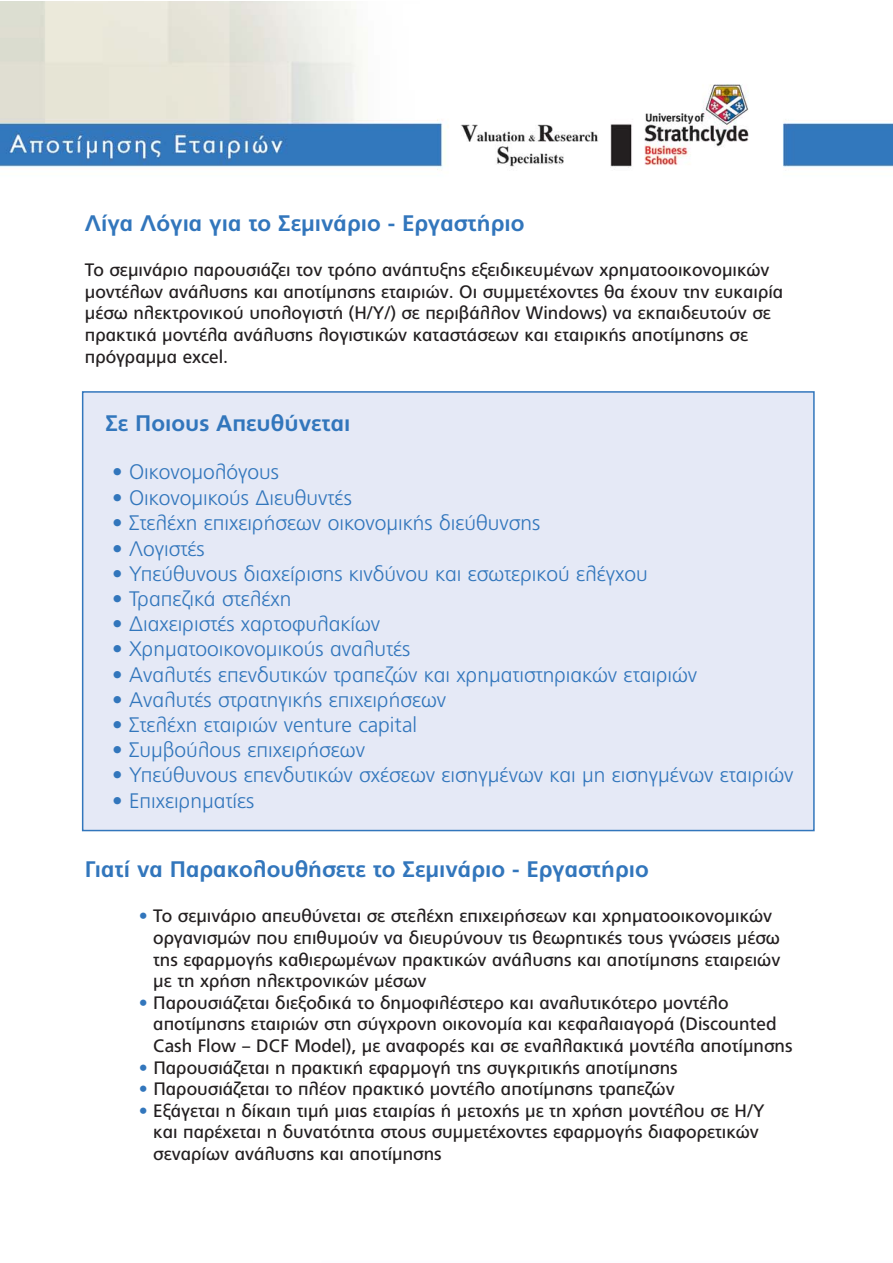
<style>
.page{position:relative;width:893px;height:1263px;background:#fff}
.page>*{position:absolute;margin:0;border:0;box-sizing:border-box;transform-origin:0 0}
.t1{font:700 22.5px "PF Catalog";color:#3276bc}
.t2{font:300 21px "PF Catalog";color:#3276bc}
.t3{font:18px/21.6px "PF Catalog";color:#231f20}
.s1{color:#3276bc}
</style>
<div class="page">
<img style="left:0;top:1px;width:892px;height:831px">
<div style="left:83px;top:392px;width:731px;height:438px;background:#e5e9f6"></div>
<div style="left:82px;top:391px;width:733px;height:440px;border:2px solid #3276bc"></div>
<p class="t1" style="left:85px;top:214px;width:441px">Λίγα Λόγια για το Σεμινάριο - Εργαστήριο</p>
<p class="t3" style="left:85px;top:261px;width:700px">Το σεμινάριο παρουσιάζει τον τρόπο ανάπτυξης εξειδικευμένων χρηματοοικονομικών μοντέλων ανάλυσης και αποτίμησης εταιριών. Οι συμμετέχοντες θα έχουν την ευκαιρία μέσω ηλεκτρονικού υπολογιστή (Η/Υ/) σε περιβάλλον Windows) να εκπαιδευτούν σε πρακτικά μοντέλα ανάλυσης λογιστικών καταστάσεων και εταιρικής αποτίμησης σε πρόγραμμα excel.</p>
<p class="t1" style="left:105px;top:414px;width:247px">Σε Ποιους Απευθύνεται</p>
<p class="t2" style="left:112px;top:464px;width:168px">• Οικονομολόγους</p>
<p class="t2" style="left:112px;top:489px;width:241px">• Οικονομικούς Διευθυντές</p>
<p class="t2" style="left:112px;top:515px;width:430px">• Στελέχη επιχειρήσεων οικονομικής διεύθυνσης</p>
<p class="t2" style="left:112px;top:540px;width:94px">• Λογιστές</p>
<p class="t2" style="left:112px;top:565px;width:537px">• Υπεύθυνους διαχείρισης κινδύνου και εσωτερικού ελέγχου</p>
<p class="t2" style="left:112px;top:590px;width:181px">• Τραπεζικά στελέχη</p>
<p class="t2" style="left:112px;top:615px;width:270px">• Διαχειριστές χαρτοφυλακίων</p>
<p class="t2" style="left:112px;top:641px;width:300px">• Χρηματοοικονομικούς αναλυτές</p>
<p class="t2" style="left:112px;top:666px;width:587px">• Αναλυτές επενδυτικών τραπεζών και χρηματιστηριακών εταιριών</p>
<p class="t2" style="left:112px;top:691px;width:335px">• Αναλυτές στρατηγικής επιχειρήσεων</p>
<p class="t2" style="left:112px;top:716px;width:307px">• Στελέχη εταιριών venture capital</p>
<p class="t2" style="left:112px;top:741px;width:254px">• Συμβούλους επιχειρήσεων</p>
<p class="t2" style="left:112px;top:767px;width:683px">• Υπεύθυνους επενδυτικών σχέσεων εισηγμένων και μη εισηγμένων εταιριών</p>
<p class="t2" style="left:112px;top:792px;width:144px">• Επιχειρηματίες</p>
<p class="t1" style="left:85px;top:860px;width:565px">Γιατί να Παρακολουθήσετε το Σεμινάριο - Εργαστήριο</p>
<p class="t3" style="left:153px;top:907px;width:628px;text-indent:-14px"><span class="s1">•</span> Το σεμινάριο απευθύνεται σε στελέχη επιχειρήσεων και χρηματοοικονομικών οργανισμών που επιθυμούν να διευρύνουν τις θεωρητικές τους γνώσεις μέσω της εφαρμογής καθιερωμένων πρακτικών ανάλυσης και αποτίμησης εταιρειών με τη χρήση ηλεκτρονικών μέσων</p>
<p class="t3" style="left:153px;top:993px;width:641px;text-indent:-14px"><span class="s1">•</span> Παρουσιάζεται διεξοδικά το δημοφιλέστερο και αναλυτικότερο μοντέλο αποτίμησης εταιριών στη σύγχρονη οικονομία και κεφαλαιαγορά (Discounted<br>Cash Flow – DCF Model), με αναφορές και σε εναλλακτικά μοντέλα αποτίμησης</p>
<p class="t3" style="left:139px;top:1058px;width:540px"><span class="s1">•</span> Παρουσιάζεται η πρακτική εφαρμογή της συγκριτικής αποτίμησης</p>
<p class="t3" style="left:139px;top:1080px;width:537px"><span class="s1">•</span> Παρουσιάζεται το πλέον πρακτικό μοντέλο αποτίμησης τραπεζών</p>
<p class="t3" style="left:153px;top:1101px;width:613px;text-indent:-14px"><span class="s1">•</span> Εξάγεται η δίκαιη τιμή μιας εταιρίας ή μετοχής με τη χρήση μοντέλου σε Η/Υ και παρέχεται η δυνατότητα στους συμμετέχοντες εφαρμογής διαφορετικών σεναρίων ανάλυσης και αποτίμησης</p>
</div>
